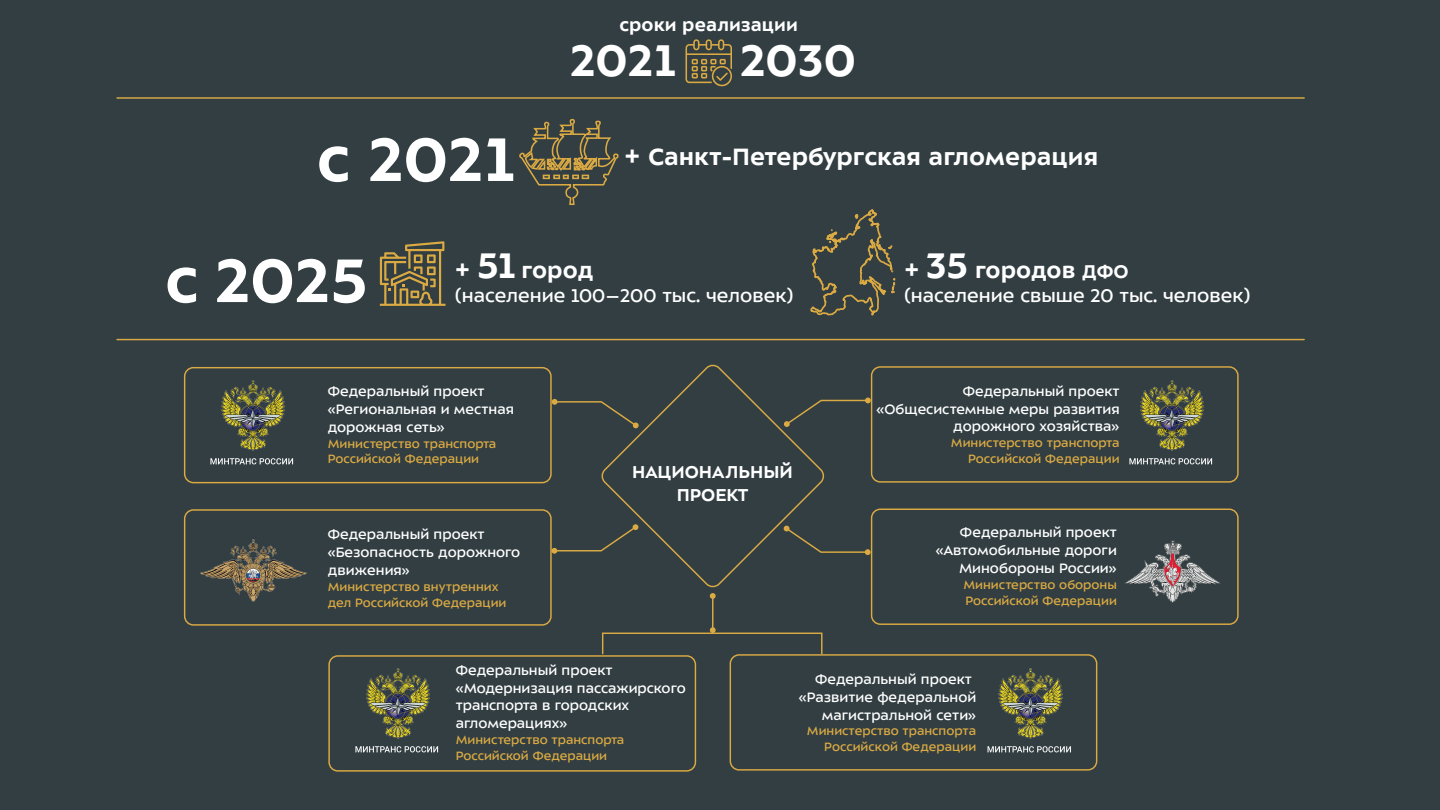
<style>
.page{position:relative;width:1440px;height:810px;background:#323e42}
.page>*{position:absolute;margin:0;border:0;box-sizing:border-box;transform-origin:0 0}
.t1{font:700 67.28px "ALS Sector";letter-spacing:.015em;color:#fff}
.t2{font:700 48.6px "ALS Sector";letter-spacing:.005em;color:#fff}
.t3{font:700 25.88px "ALS Sector";color:#fff}
.t4{font:700 24.38px "ALS Sector";letter-spacing:-.005em;color:#fff}
.t5{font:20.25px "ALS Sector";color:#fff}
.t6{font:700 19.42px "ALS Sector";color:#fff}
.t7{font:700 18.83px/22.6px "ALS Sector";color:#fff;text-align:center}
.t8{font:14.92px/17.9px "ALS Sector";color:#fff}
.t9{font:13.2px/15.9px "ALS Sector";color:#dbaa43}
.s1{font-size:38.92px}
.s2{font-size:20.25px}
</style>
<div class="page">
<hr style="left:117px;top:97px;width:1187px;height:2px;background:#dbaa43">
<hr style="left:117px;top:339px;width:1187px;height:1px;background:#dbaa43">
<svg style="left:601px;top:365px;width:223px;height:223px"></svg>
<div style="left:184px;top:367px;width:368px;height:116px;border:1px solid #dbaa43;border-radius:9px"></div>
<div style="left:328px;top:655px;width:368px;height:117px;border:1px solid #dbaa43;border-radius:9px"></div>
<div style="left:871px;top:366px;width:368px;height:117px;border:1px solid #dbaa43;border-radius:9px"></div>
<div style="left:730px;top:654px;width:367px;height:117px;border:1px solid #dbaa43;border-radius:9px"></div>
<div style="left:184px;top:509px;width:368px;height:117px;border:1px solid #dbaa43;border-radius:9px"></div>
<div style="left:871px;top:509px;width:368px;height:116px;border:1px solid #dbaa43;border-radius:9px"></div>
<img style="left:210px;top:380px;width:84px;height:85px">
<img style="left:355px;top:668px;width:84px;height:85px">
<img style="left:1129px;top:380px;width:84px;height:85px">
<img style="left:987px;top:668px;width:84px;height:85px">
<img style="left:200px;top:539px;width:107px;height:63px">
<img style="left:1124px;top:540px;width:97px;height:63px">
<svg style="left:784px;top:398px;width:87px;height:29px"></svg>
<svg style="left:784px;top:526px;width:87px;height:29px"></svg>
<svg style="left:552px;top:399px;width:87px;height:29px"></svg>
<svg style="left:551px;top:524px;width:87px;height:30px"></svg>
<div style="left:602px;top:633px;width:221px;height:22px;border:1px solid #dbaa43"></div>
<hr style="left:712px;top:596px;width:1px;height:34px;background:#dbaa43">
<svg style="left:710px;top:593px;width:6px;height:6px"></svg>
<svg style="left:710px;top:627px;width:6px;height:6px"></svg>
<svg style="left:686px;top:39px;width:46px;height:47px"></svg>
<svg style="left:519px;top:119px;width:100px;height:86px"></svg>
<svg style="left:380px;top:241px;width:66px;height:65px"></svg>
<svg style="left:810px;top:209px;width:86px;height:107px"></svg>
<h3 class="t6" style="left:620px;top:14px;width:180px">сроки реализации</h3>
<h2 class="t2" style="left:571px;top:35px;width:105px">2021</h2>
<h2 class="t2" style="left:741px;top:35px;width:116px">2030</h2>
<h1 class="t1" style="left:317px;top:125px;width:198px">c 2021</h1>
<h3 class="t3" style="left:624px;top:143px;width:476px">+ Санкт-Петербургская агломерация</h3>
<h1 class="t1" style="left:165px;top:246px;width:204px">c 2025</h1>
<h3 class="t4" style="left:455px;top:257px;width:140px">+ <span class="s1">51</span> город</h3>
<h3 class="t5" style="left:455px;top:285px;width:340px">(население 100–200 тыс. человек)</h3>
<p class="t8" style="left:328px;top:382px;width:188px">Федеральный проект «Региональная и местная дорожная сеть»</p>
<p class="t9" style="left:328px;top:435px;width:170px">Министерство транспорта<br>Российской Федерации</p>
<p class="t8" style="left:328px;top:526px;width:194px">Федеральный проект «Безопасность дорожного движения»</p>
<p class="t9" style="left:328px;top:579px;width:180px">Министерство внутренних дел Российской Федерации</p>
<p class="t7" style="left:632px;top:461px;width:162px">НАЦИОНАЛЬНЫЙ<br>ПРОЕКТ</p>
<h3 class="t4" style="left:904px;top:257px;width:226px">+ <span class="s1">35</span> городов <span class="s2">ДФО</span></h3>
<h3 class="t5" style="left:904px;top:285px;width:348px">(население свыше 20 тыс. человек)</h3>
<p class="t8" style="left:876px;top:382px;width:245px;text-align:right">Федеральный проект «Общесистемные меры развития дорожного хозяйства»</p>
<p class="t9" style="left:951px;top:435px;width:170px;text-align:right">Министерство транспорта<br>Российской Федерации</p>
<p class="t8" style="left:936px;top:524px;width:183px;text-align:right">Федеральный проект «Автомобильные дороги<br>Минобороны России»</p>
<p class="t9" style="left:963px;top:577px;width:155px">Министерство обороны<br>Российской Федерации</p>
<p class="t8" style="left:456px;top:661px;width:231px">Федеральный проект «Модернизация пассажирского транспорта в городских агломерациях»</p>
<p class="t9" style="left:456px;top:732px;width:170px">Министерство транспорта<br>Российской Федерации</p>
<p class="t8" style="left:799px;top:671px;width:179px;line-height:17.6px;text-align:right">Федеральный проект «Развитие федеральной магистральной сети»</p>
<p class="t9" style="left:807px;top:723px;width:171px;line-height:15.7px;text-align:right">Министерство транспорта<br>Российской Федерации</p>
</div>
